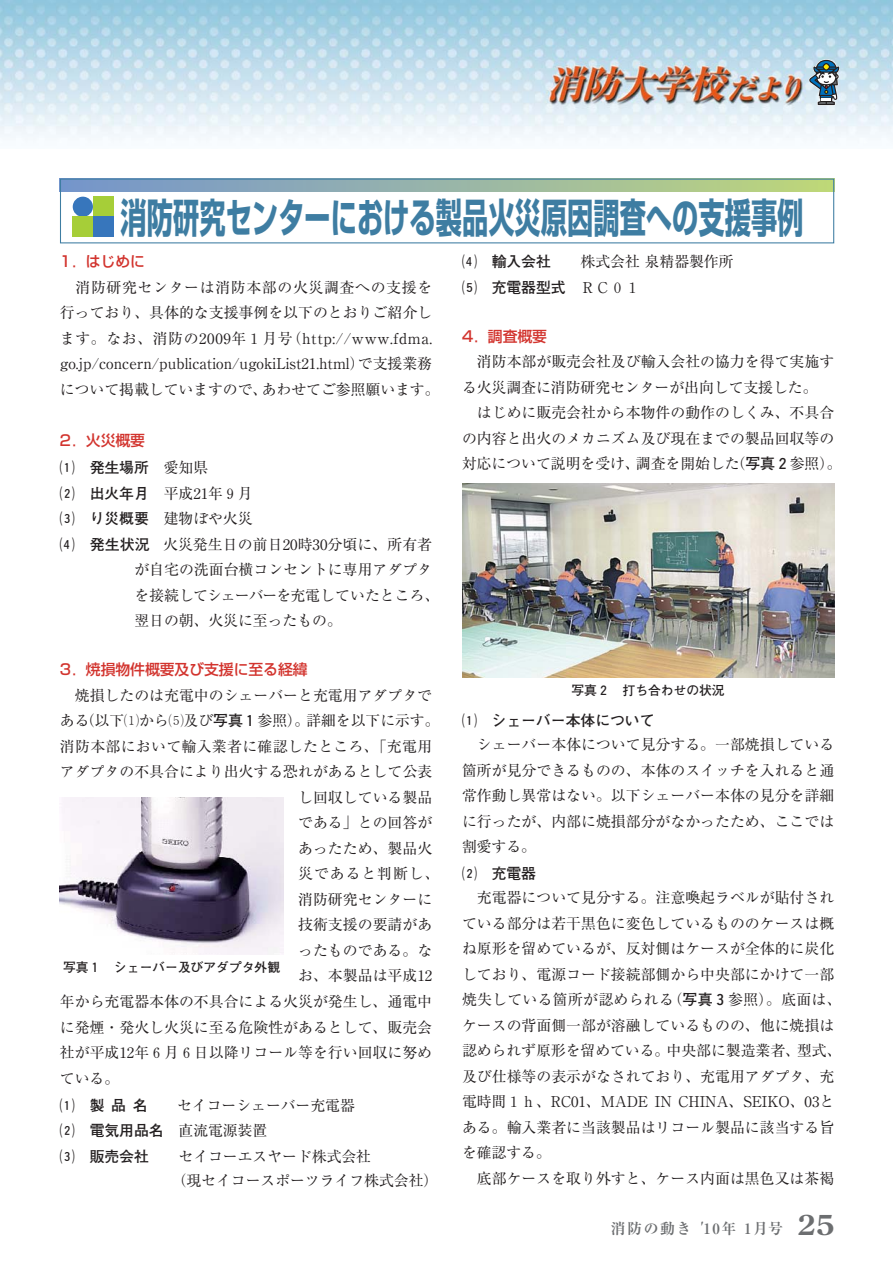
<style>
.page{position:relative;width:893px;height:1263px;background:#fff}
.page>*{position:absolute;margin:0;border:0;box-sizing:border-box;transform-origin:0 0}
.t1{font:700 40.35px "Shin Go";color:#3e7da2;scale:.65 1}
.t2{font:14.85px/25.5px "Ryumin";color:#231f20}
.t3{font:700 14.85px "Futo Go B101";letter-spacing:-.005em;color:#231f20}
.t4{font:500 14.85px "Shin Go";letter-spacing:-.005em;color:#d2342e}
.t5{font:14.85px "Ryumin";letter-spacing:.02em;color:#231f20}
.t6{font:700 14.85px "Ryumin";letter-spacing:.1em;color:#6c6e70}
.t7{font:14.85px "Ryumin";letter-spacing:.065em;color:#231f20}
.t8{font:700 12.75px "Futo Go B101";color:#231f20}
.s1{font-family:"Ftg Hround";font-weight:400}
.s2{font-family:"Ryumin";font-weight:400}
.s3{font-family:"Ftg Hround"}
.s4{font-family:"Futo Go B101";font-weight:700}
.s5{font-family:"Rm Hround"}
.s6{font-style:italic}
.s7{font-family:"Century Old Style";font-size:27.6px}
</style>
<div class="page">
<img style="left:0;top:0;width:892px;height:140px">
<svg style="left:62px;top:181px;width:770px;height:10px;background:#98b5a6"></svg>
<div style="left:60px;top:179px;width:774px;height:64px;border:1px solid #3e7da2"></div>
<div style="left:73px;top:197px;width:20px;height:20px;background:#3776bc;border-radius:50%"></div>
<div style="left:93px;top:197px;width:20px;height:20px;background:#a6ce38"></div>
<div style="left:73px;top:217px;width:20px;height:20px;background:#a6ce38"></div>
<div style="left:93px;top:217px;width:20px;height:20px;background:#3776bc"></div>
<img style="left:462px;top:484px;width:372px;height:193px">
<svg style="left:808px;top:59px;width:31px;height:47px"></svg>
<img style="left:60px;top:797px;width:223px;height:158px">
<h1 class="t1" style="left:121px;top:202px;width:1052px">消防研究センターにおける製品火災原因調査への支援事例</h1>
<p class="t4" style="left:60px;top:256px;width:87px">1．はじめに</p>
<p class="t2" style="left:60px;top:276px;width:381px;text-align:center">消防研究センターは消防本部の火災調査への支援を<br>行っており、具体的な支援事例を以下のとおりご紹介します。なお、消防の2009年１月号（http://www.fdma. go.jp/concern/publication/ugokiList21.html）で支援業務について掲載していますので、あわせてご参照願います。</p>
<p class="t4" style="left:60px;top:435px;width:87px">2．火災概要</p>
<p class="t3" style="left:60px;top:462px;width:150px"><span class="s1">A</span> 発生場所 <span class="s2">愛知県</span></p>
<p class="t2" style="left:60px;top:482px;width:194px"><span class="s3">S</span> <span class="s4">出火年月</span> 平成21年９月</p>
<p class="t2" style="left:60px;top:508px;width:194px"><span class="s3">D</span> <span class="s4">り災概要</span> 建物ぼや火災</p>
<p class="t2" style="left:60px;top:533px;width:374px"><span class="s3">F</span> <span class="s4">発生状況</span> 火災発生日の前日20時30分頃に、所有者</p>
<p class="t2" style="left:134px;top:559px;width:299px">が自宅の洗面台横コンセントに専用アダプタ</p>
<p class="t2" style="left:134px;top:584px;width:307px">を接続してシェーバーを充電していたところ、</p>
<p class="t2" style="left:134px;top:610px;width:209px">翌日の朝、火災に至ったもの。</p>
<p class="t4" style="left:60px;top:664px;width:249px">3．焼損物件概要及び支援に至る経緯</p>
<p class="t2" style="left:75px;top:685px;width:359px">焼損したのは充電中のシェーバーと充電用アダプタで</p>
<p class="t2" style="left:60px;top:710px;width:381px">ある（以下<span class="s5">a</span>から<span class="s5">g</span>及び<span class="s4">写真１</span>参照）。詳細を以下に示す。</p>
<p class="t5" style="left:60px;top:741px;width:374px">消防本部において輸入業者に確認したところ、「充電用</p>
<p class="t2" style="left:60px;top:761px;width:374px">アダプタの不具合により出火する恐れがあるとして公表</p>
<p class="t2" style="left:298px;top:787px;width:135px">し回収している製品</p>
<p class="t2" style="left:298px;top:812px;width:135px">である」との回答が</p>
<p class="t2" style="left:298px;top:838px;width:135px">あったため、製品火</p>
<p class="t7" style="left:298px;top:869px;width:143px">災であると判断し、</p>
<p class="t2" style="left:298px;top:889px;width:135px">消防研究センターに</p>
<p class="t2" style="left:298px;top:914px;width:135px">技術支援の要請があ</p>
<p class="t2" style="left:298px;top:940px;width:135px">ったものである。な</p>
<p class="t2" style="left:298px;top:965px;width:135px">お、本製品は平成12</p>
<p class="t2" style="left:60px;top:991px;width:374px">年から充電器本体の不具合による火災が発生し、通電中</p>
<p class="t2" style="left:60px;top:1016px;width:374px">に発煙・発火し火災に至る危険性があるとして、販売会</p>
<p class="t2" style="left:60px;top:1042px;width:374px">社が平成12年６月６日以降リコール等を行い回収に努め</p>
<p class="t2" style="left:60px;top:1067px;width:61px">ている。</p>
<p class="t3" style="left:60px;top:1100px;width:89px"><span class="s1">A</span> 製品名</p>
<p class="t8" style="left:63px;top:963px;width:218px">写真１　シェーバー及びアダプタ外観</p>
<p class="t2" style="left:60px;top:1094px;width:296px;text-indent:117px">セイコーシェーバー充電器<br><span class="s3">S</span> <span class="s4">電気用品名</span> 直流電源装置</p>
<p class="t3" style="left:60px;top:1151px;width:90px"><span class="s1">D</span> 販売会社</p>
<p class="t2" style="left:172px;top:1146px;width:268px;line-height:23.7px;text-indent:7px">セイコーエスヤード株式会社<br>（現セイコースポーツライフ株式会社）</p>
<p class="t3" style="left:462px;top:256px;width:90px"><span class="s1">F</span> 輸入会社</p>
<p class="t2" style="left:580px;top:251px;width:155px">株式会社泉精器製作所</p>
<p class="t3" style="left:462px;top:281px;width:179px"><span class="s1">G</span> 充電器型式 <span class="s2">ＲＣ０１</span></p>
<p class="t4" style="left:462px;top:331px;width:87px">4．調査概要</p>
<p class="t2" style="left:462px;top:351px;width:374px;text-indent:15px">消防本部が販売会社及び輸入会社の協力を得て実施する火災調査に消防研究センターが出向して支援した。</p>
<p class="t2" style="left:462px;top:402px;width:381px;text-align:center">はじめに販売会社から本物件の動作のしくみ、不具合<br>の内容と出火のメカニズム及び現在までの製品回収等の対応について説明を受け、調査を開始した（<span class="s4">写真２</span>参照）。</p>
<p class="t8" style="left:571px;top:685px;width:155px">写真２　打ち合わせの状況</p>
<p class="t3" style="left:462px;top:715px;width:194px"><span class="s1">A</span> シェーバー本体について</p>
<p class="t2" style="left:462px;top:734px;width:374px;text-align:justify;text-indent:15px">シェーバー本体について見分する。一部焼損している箇所が見分できるものの、本体のスイッチを入れると通常作動し異常はない。以下シェーバー本体の見分を詳細に行ったが、内部に焼損部分がなかったため、ここでは割愛する。</p>
<p class="t3" style="left:462px;top:868px;width:76px"><span class="s1">S</span> 充電器</p>
<p class="t2" style="left:462px;top:887px;width:381px;text-indent:15px">充電器について見分する。注意喚起ラベルが貼付されている部分は若干黒色に変色しているもののケースは概ね原形を留めているが、反対側はケースが全体的に炭化しており、電源コード接続部側から中央部にかけて一部焼失している箇所が認められる（<span class="s4">写真３</span>参照）。底面は、ケースの背面側一部が溶融しているものの、他に焼損は認められず原形を留めている。中央部に製造業者、型式、及び仕様等の表示がなされており、充電用アダプタ、充電時間１ｈ、RC01、MADE IN CHINA、SEIKO、03とある。輸入業者に当該製品はリコール製品に該当する旨を確認する。</p>
<p class="t2" style="left:477px;top:1167px;width:359px">底部ケースを取り外すと、ケース内面は黒色又は茶褐</p>
<p class="t6" style="left:611px;top:1223px;width:225px">消防の動き <span class="s6">'</span>10年 1月号　<span class="s7">25</span></p>
</div>
